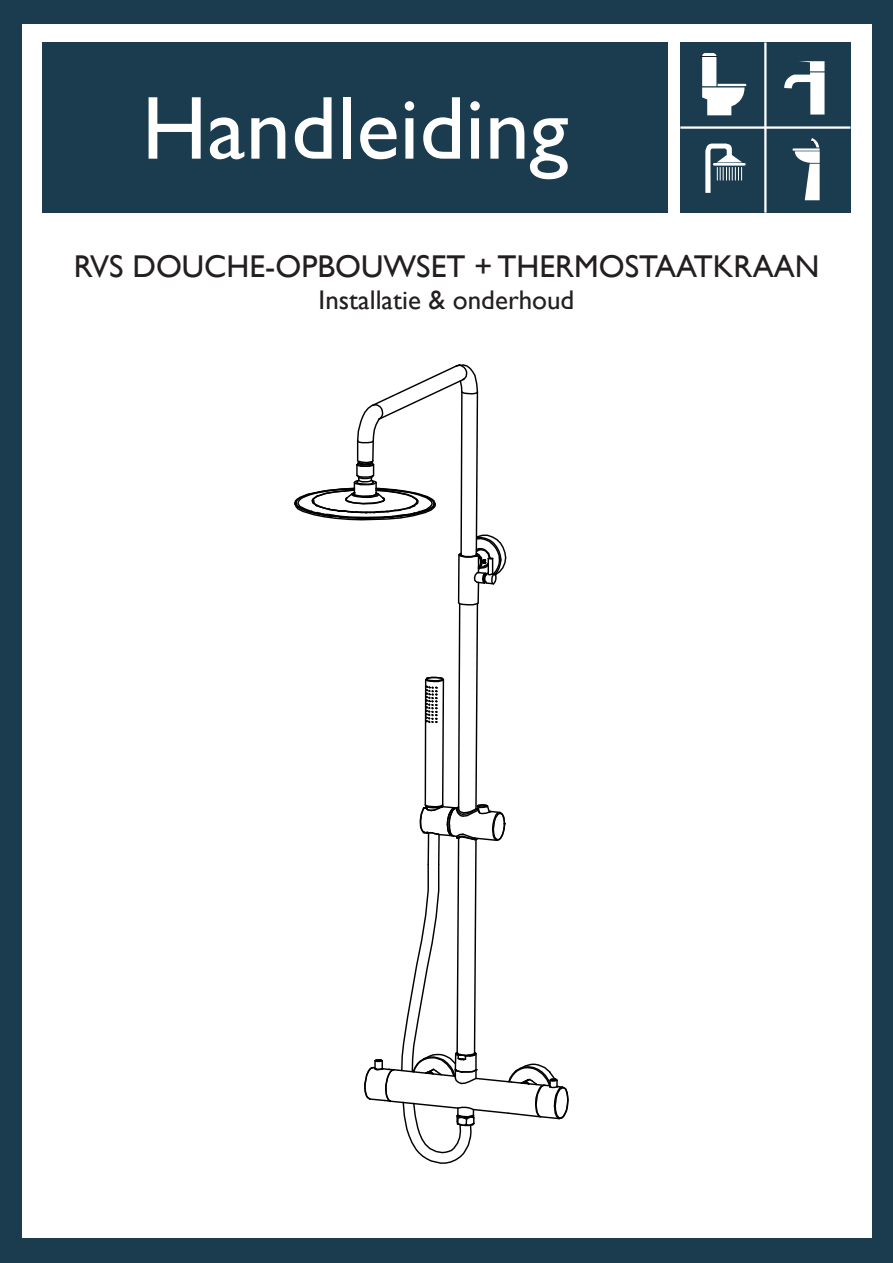
<style>
.page{position:relative;width:893px;height:1263px;background:#1a3c4e}
.page>*{position:absolute;margin:0;border:0;box-sizing:border-box;transform-origin:0 0}
.t1{font:90px "Gill Sans";color:#fff}
.t2{font:31.5px "Gill Sans";color:#231f20}
.t3{font:27px "Gill Sans";color:#231f20}
</style>
<div class="page">
<div style="left:22px;top:24px;width:849px;height:1214px;background:#fff"></div>
<svg style="left:294px;top:364px;width:213px;height:237px"></svg>
<svg style="left:364px;top:601px;width:205px;height:563px"></svg>
<div style="left:43px;top:43px;width:625px;height:170px;background:#1a3c4e"></div>
<div style="left:680px;top:43px;width:170px;height:170px;background:#1a3c4e"></div>
<svg style="left:701px;top:53px;width:46px;height:62px"></svg>
<hr style="left:680px;top:126px;width:170px;height:3px;background:#fff">
<hr style="left:764px;top:43px;width:2px;height:170px;background:#fff">
<svg style="left:792px;top:138px;width:28px;height:62px"></svg>
<svg style="left:784px;top:61px;width:40px;height:54px"></svg>
<hr style="left:714px;top:163px;width:30px;height:3px;background:#fff">
<svg style="left:705px;top:143px;width:37px;height:50px"></svg>
<h1 class="t1" style="left:148px;top:91px;width:428px">Handleiding</h1>
<p class="t2" style="left:74px;top:253px;width:747px">RVS DOUCHE-OPBOUWSET + THERMOSTAATKRAAN</p>
<p class="t3" style="left:319px;top:289px;width:257px">Installatie &amp; onderhoud</p>
</div>
